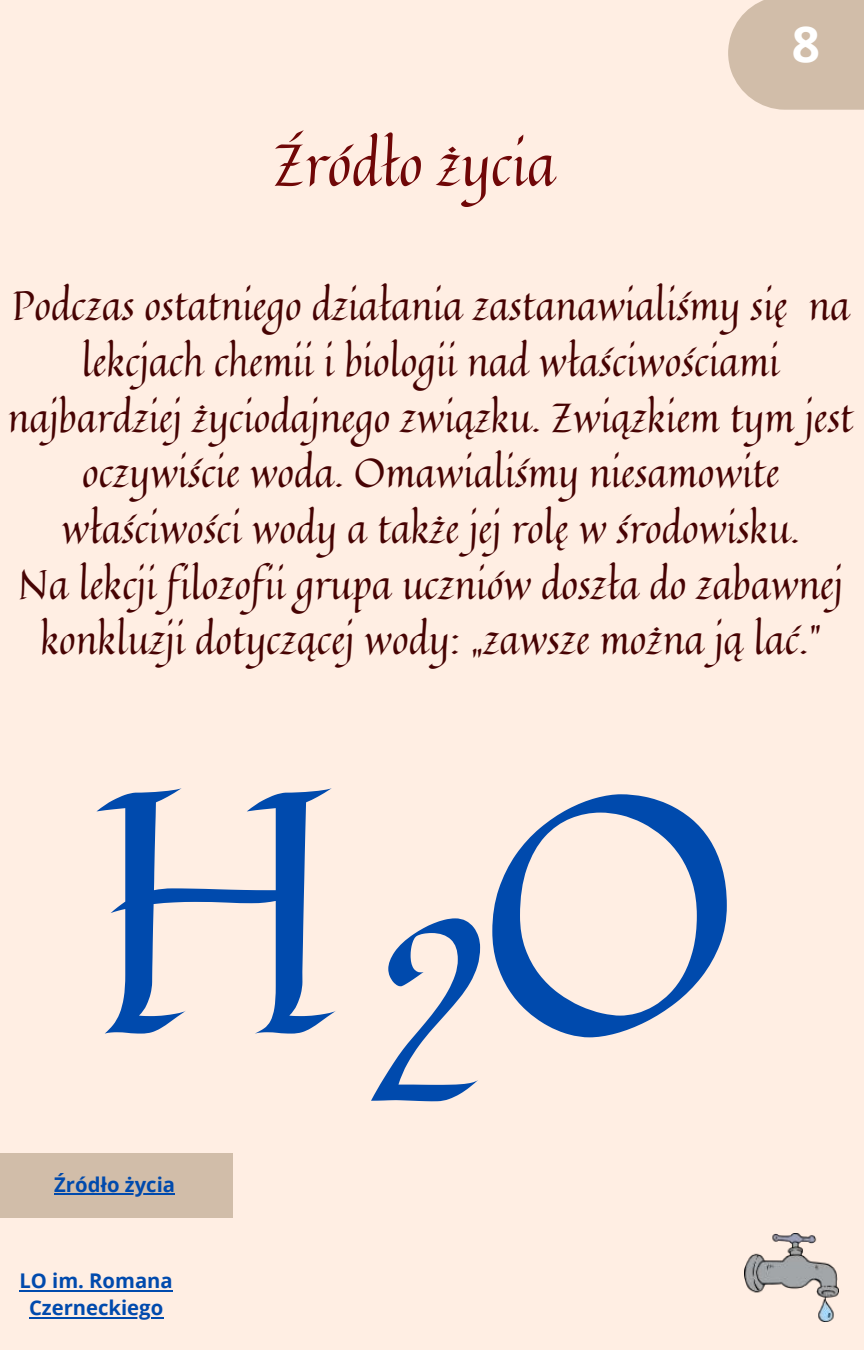
<style>
.page{position:relative;width:864px;height:1350px;background:#ffeee3}
.page>*{position:absolute;margin:0;border:0;box-sizing:border-box;transform-origin:0 0}
.t1{font:337.5px "Quintessential";color:#004aad}
.t2{font:58.5px "Quintessential";color:#700707}
.t3{font:700 49.5px "Open Sans";color:#fff}
.t4{font:40.5px/55.8px "Quintessential";color:#470303;text-align:center}
.t5{font:700 20.25px/27px "Open Sans";color:#004aad;text-align:center}
</style>
<div class="page">
<svg style="left:728px;top:0;width:136px;height:110px;background:#d4c1ad"></svg>
<img style="left:744px;top:1234px;width:95px;height:88px">
<div style="left:0;top:1153px;width:233px;height:65px;background:#d1bda9"></div>
<svg style="left:19px;top:1290px;width:28px;height:1px"></svg>
<hr style="left:47px;top:1290px;width:126px;height:1px;background:#004aad">
<hr style="left:29px;top:1317px;width:122px;height:1px;background:#004aad">
<svg style="left:151px;top:1317px;width:12px;height:1px"></svg>
<hr style="left:54px;top:1193px;width:121px;height:2px;background:#004aad">
<h2 class="t2" style="left:274px;top:119px;width:284px">Źródło życia</h2>
<p class="t3" style="left:792px;top:9px;width:30px">8</p>
<p class="t4" style="left:8px;top:277px;width:847px">Podczas ostatniego działania zastanawialiśmy się na lekcjach chemii i biologii nad właściwościami najbardziej życiodajnego związku. Związkiem tym jest oczywiście woda. Omawialiśmy niesamowite właściwości wody a także jej rolę w środowisku.<br>Na lekcji filozofii grupa uczniów doszła do zabawnej konkluzji dotyczącej wody: „zawsze można ją lać.”</p>
<h1 class="t1" style="left:86px;top:648px;width:654px">H<sub>2</sub>O</h1>
<p class="t5" style="left:54px;top:1170px;width:122px">Źródło życia</p>
<p class="t5" style="left:19px;top:1267px;width:155px">LO im. Romana<br>Czerneckiego</p>
</div>
